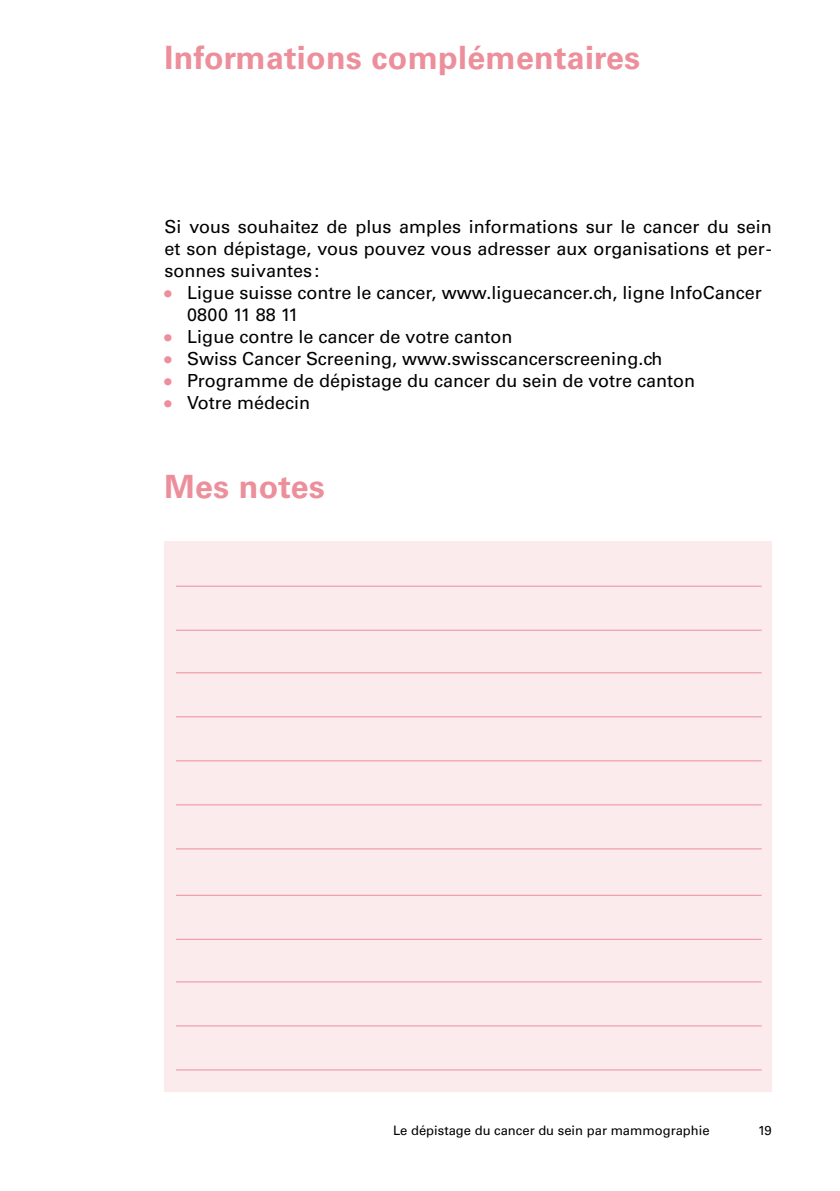
<style>
.page{position:relative;width:840px;height:1191px;background:#fff}
.page>*{position:absolute;margin:0;border:0;box-sizing:border-box;transform-origin:0 0}
.t1{font:700 32px "Univers LT Std";letter-spacing:.01em;color:#ed8e9b}
.t2{font:18px/22px "Univers LT Std";color:#000;text-align:justify}
.t3{font:13px "Univers LT Std";color:#000}
.s1{font-weight:700;font-size:20px;color:#ed8e9b}
</style>
<div class="page">
<div style="left:164px;top:541px;width:607px;height:550px;background:#fcebec"></div>
<hr style="left:176px;top:586px;width:585px;height:1px;background:#ed8e9b">
<hr style="left:176px;top:895px;width:585px;height:1px;background:#ed8e9b">
<hr style="left:176px;top:630px;width:585px;height:1px;background:#ed8e9b">
<hr style="left:176px;top:939px;width:585px;height:1px;background:#ed8e9b">
<hr style="left:176px;top:672px;width:585px;height:1px;background:#ed8e9b">
<hr style="left:176px;top:981px;width:585px;height:1px;background:#ed8e9b">
<hr style="left:176px;top:716px;width:585px;height:1px;background:#ed8e9b">
<hr style="left:176px;top:1025px;width:585px;height:1px;background:#ed8e9b">
<hr style="left:176px;top:760px;width:585px;height:1px;background:#ed8e9b">
<hr style="left:176px;top:1069px;width:585px;height:1px;background:#ed8e9b">
<hr style="left:176px;top:804px;width:585px;height:1px;background:#ed8e9b">
<hr style="left:176px;top:848px;width:585px;height:1px;background:#ed8e9b">
<h1 class="t1" style="left:164px;top:39px;width:477px">Informations complémentaires</h1>
<p class="t2" style="left:164px;top:215px;width:608px">Si vous souhaitez de plus amples informations sur le cancer du sein et son dépistage, vous pouvez vous adresser aux organisations et per&shy;sonnes suivantes:</p>
<p class="t2" style="left:187px;top:281px;width:575px;text-indent:-23px"><span class="s1">•</span> Ligue suisse contre le cancer, www.liguecancer.ch, ligne InfoCancer<br>0800 11 88 11</p>
<p class="t2" style="left:164px;top:325px;width:349px"><span class="s1">•</span> Ligue contre le cancer de votre canton</p>
<p class="t2" style="left:164px;top:347px;width:499px"><span class="s1">•</span> Swiss Cancer Screening, www.swisscancerscreening.ch</p>
<p class="t2" style="left:164px;top:369px;width:532px"><span class="s1">•</span> Programme de dépistage du cancer du sein de votre canton</p>
<p class="t2" style="left:164px;top:391px;width:147px"><span class="s1">•</span> Votre médecin</p>
<h1 class="t1" style="left:164px;top:468px;width:162px">Mes notes</h1>
<p class="t3" style="left:393px;top:1123px;width:318px">Le dépistage du cancer du sein par mammographie</p>
<p class="t3" style="left:757px;top:1122px;width:15px">19</p>
</div>
